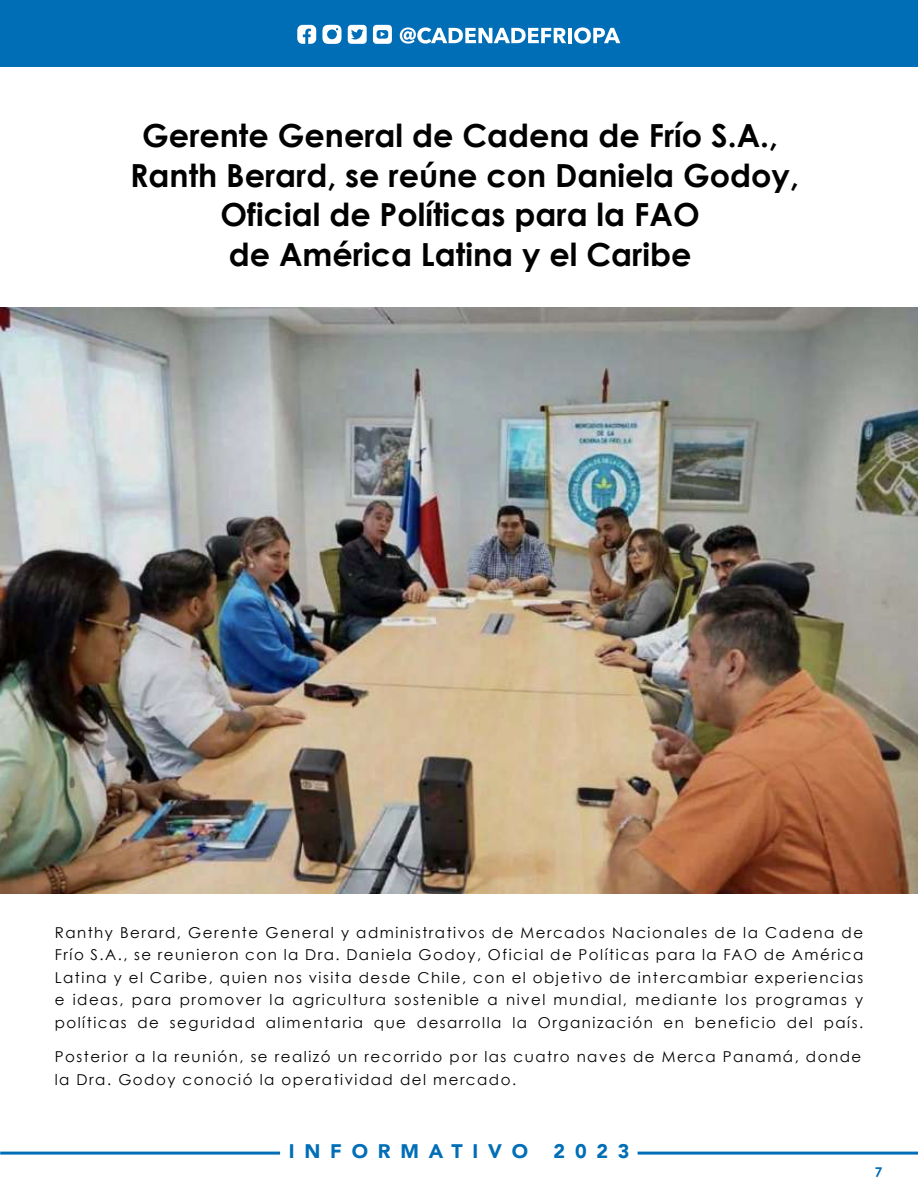
<style>
.page{position:relative;width:918px;height:1188px;background:#fff}
.page>*{position:absolute;margin:0;border:0;box-sizing:border-box;transform-origin:0 0}
.t1{font:700 31.8px/39.8px "Century Gothic";color:#000;text-align:center}
.t2{font:900 19.65px "Avenir";letter-spacing:.5em;color:#006eb6}
.t3{font:15px/22.5px "Century Gothic";letter-spacing:.1em;color:#000;text-align:justify}
.t4{font:700 13.5px "Century Gothic";color:#006eb6}
</style>
<div class="page">
<div style="left:0;top:0;width:918px;height:66px;background:#006eb6"></div>
<svg style="left:400px;top:27px;width:166px;height:17px"></svg>
<hr style="left:568px;top:28px;width:4px;height:15px;background:#fff">
<svg style="left:574px;top:27px;width:46px;height:17px"></svg>
<svg style="left:348px;top:25px;width:19px;height:19px"></svg>
<svg style="left:297px;top:25px;width:19px;height:19px"></svg>
<svg style="left:322px;top:25px;width:20px;height:19px"></svg>
<svg style="left:373px;top:25px;width:19px;height:19px"></svg>
<hr style="left:0;top:1152px;width:280px;height:3px;background:#006eb6">
<hr style="left:638px;top:1152px;width:280px;height:3px;background:#006eb6">
<img style="left:0;top:308px;width:918px;height:585px">
<h1 class="t1" style="left:130px;top:114px;width:670px">Gerente General de Cadena de Frío S.A., Ranth Berard, se reúne con Daniela Godoy, Oficial de Políticas para la FAO<br>de América Latina y el Caribe</h1>
<p class="t3" style="left:55px;top:921px;width:810px">Ranthy Berard, Gerente General y administrativos de Mercados Nacionales de la Cadena de Frío S.A., se reunieron con la Dra. Daniela Godoy, Oficial de Políticas para la FAO de América Latina y el Caribe, quien nos visita desde Chile, con el objetivo de intercambiar experiencias e ideas, para promover la agricultura sostenible a nivel mundial, mediante los programas y políticas de seguridad alimentaria que desarrolla la Organización en beneficio del país.</p>
<p class="t3" style="left:55px;top:1046px;width:808px">Posterior a la reunión, se realizó un recorrido por las cuatro naves de Merca Panamá, donde</p>
<p class="t3" style="left:55px;top:1068px;width:463px">la Dra. Godoy conoció la operatividad del mercado.</p>
<h2 class="t2" style="left:289px;top:1135px;width:241px">INFORMATIVO</h2>
<h2 class="t2" style="left:554px;top:1135px;width:78px">2023</h2>
<p class="t4" style="left:875px;top:1162px;width:9px">7</p>
</div>
